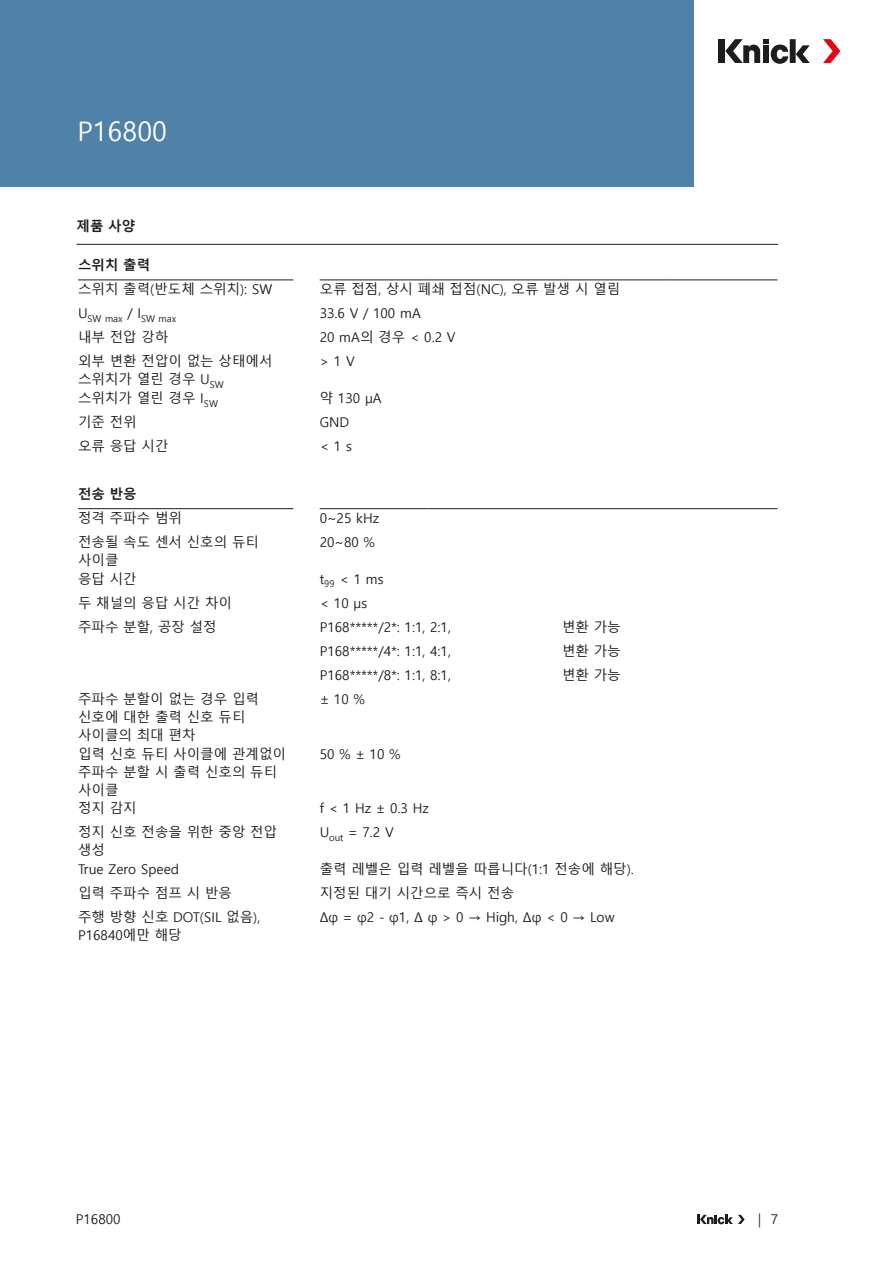
<style>
.page{position:relative;width:893px;height:1263px;background:#fff}
.page>*{position:absolute;margin:0;border:0;box-sizing:border-box;transform-origin:0 0}
.Headline{font:27px "Malgun Gothic";color:#fff}
.Tabelle{font:13.5px/18px "Malgun Gothic";color:#1d1d1b}
.Zwischenüberschrift{font:700 13.5px "Malgun Gothic";color:#1d1d1b}
.Tabelle_Headline{font:700 13.5px "Malgun Gothic";color:#1d1d1b}
.Tabelle-2{font:9.45px "Malgun Gothic";color:#1d1d1b}
</style>
<div class="page">
<div style="left:0;top:0;width:693px;height:187px;background:#5081a9"></div>
<div style="left:719px;top:39px;width:6px;height:24px;background:#1d1d1b"></div>
<div style="left:790px;top:39px;width:6px;height:24px;background:#1d1d1b"></div>
<svg style="left:796px;top:45px;width:14px;height:18px"></svg>
<svg style="left:725px;top:39px;width:63px;height:25px"></svg>
<svg style="left:823px;top:39px;width:17px;height:24px"></svg>
<svg style="left:697px;top:1215px;width:48px;height:9px"></svg>
<hr style="left:78px;top:280px;width:215px;height:1px;background:#1d1d1b">
<hr style="left:78px;top:508px;width:215px;height:1px;background:#1d1d1b">
<hr style="left:320px;top:280px;width:107px;height:1px;background:#1d1d1b">
<hr style="left:427px;top:280px;width:109px;height:1px;background:#1d1d1b">
<svg style="left:536px;top:280px;width:25px;height:1px"></svg>
<hr style="left:561px;top:280px;width:109px;height:1px;background:#1d1d1b">
<hr style="left:670px;top:280px;width:107px;height:1px;background:#1d1d1b">
<hr style="left:320px;top:508px;width:107px;height:1px;background:#1d1d1b">
<hr style="left:427px;top:508px;width:109px;height:1px;background:#1d1d1b">
<svg style="left:536px;top:508px;width:25px;height:1px"></svg>
<hr style="left:561px;top:508px;width:109px;height:1px;background:#1d1d1b">
<hr style="left:670px;top:508px;width:107px;height:1px;background:#1d1d1b">
<hr style="left:77px;top:244px;width:701px;height:1px;background:#1d1d1b">
<p class="Headline" style="left:77px;top:116px;width:91px">P16800</p>
<p class="Tabelle_Headline" style="left:77px;top:218px;width:60px">제품 사양</p>
<p class="Zwischenüberschrift" style="left:78px;top:257px;width:74px">스위치 출력</p>
<p class="Tabelle" style="left:78px;top:281px;width:196px">스위치 출력(반도체 스위치): SW</p>
<p class="Tabelle" style="left:320px;top:281px;width:302px">오류 접점, 상시 폐쇄 접점(NC), 오류 발생 시 열림</p>
<p class="Tabelle-2" style="left:78px;top:313px;width:100px"><sup>U</sup>SW max <sup>/</sup> <sup>I</sup>SW max</p>
<p class="Tabelle" style="left:320px;top:305px;width:103px">33.6 V / 100 mA</p>
<p class="Tabelle" style="left:78px;top:329px;width:92px">내부 전압 강하</p>
<p class="Tabelle" style="left:320px;top:329px;width:137px">20 mA의 경우 &lt; 0.2 V</p>
<p class="Tabelle" style="left:78px;top:353px;width:196px">외부 변환 전압이 없는 상태에서 스위치가 열린 경우 U<sub>SW</sub></p>
<p class="Tabelle" style="left:320px;top:353px;width:36px">&gt; 1 V</p>
<p class="Tabelle" style="left:78px;top:390px;width:142px">스위치가 열린 경우 I<sub>SW</sub></p>
<p class="Tabelle" style="left:320px;top:390px;width:64px">약 130 μA</p>
<p class="Tabelle" style="left:78px;top:414px;width:60px">기준 전위</p>
<p class="Tabelle" style="left:320px;top:414px;width:31px">GND</p>
<p class="Tabelle" style="left:78px;top:438px;width:92px">오류 응답 시간</p>
<p class="Tabelle" style="left:320px;top:438px;width:34px">&lt; 1 s</p>
<p class="Zwischenüberschrift" style="left:78px;top:486px;width:60px">전송 반응</p>
<p class="Tabelle" style="left:78px;top:510px;width:106px">정격 주파수 범위</p>
<p class="Tabelle" style="left:320px;top:510px;width:61px">0~25 kHz</p>
<p class="Tabelle" style="left:78px;top:534px;width:183px">전송될 속도 센서 신호의 듀티 사이클</p>
<p class="Tabelle" style="left:320px;top:534px;width:57px">20~80 %</p>
<p class="Tabelle" style="left:78px;top:570px;width:60px">응답 시간</p>
<p class="Tabelle" style="left:320px;top:570px;width:65px">t<sub>99</sub> &lt; 1 ms</p>
<p class="Tabelle" style="left:78px;top:594px;width:156px">두 채널의 응답 시간 차이</p>
<p class="Tabelle" style="left:320px;top:594px;width:49px">&lt; 10 μs</p>
<p class="Tabelle" style="left:78px;top:618px;width:140px">주파수 분할, 공장 설정</p>
<p class="Tabelle" style="left:320px;top:618px;width:133px">P168*****/2*: 1:1, 2:1,</p>
<p class="Tabelle" style="left:562px;top:618px;width:60px">변환 가능</p>
<p class="Tabelle" style="left:320px;top:642px;width:133px">P168*****/4*: 1:1, 4:1,</p>
<p class="Tabelle" style="left:562px;top:642px;width:60px">변환 가능</p>
<p class="Tabelle" style="left:320px;top:666px;width:133px">P168*****/8*: 1:1, 8:1,</p>
<p class="Tabelle" style="left:562px;top:666px;width:60px">변환 가능</p>
<p class="Tabelle" style="left:78px;top:690px;width:183px">주파수 분할이 없는 경우 입력 신호에 대한 출력 신호 듀티 사이클의 최대 편차</p>
<p class="Tabelle" style="left:320px;top:690px;width:47px">± 10 %</p>
<p class="Tabelle" style="left:78px;top:745px;width:210px">입력 신호 듀티 사이클에 관계없이 주파수 분할 시 출력 신호의 듀티 사이클</p>
<p class="Tabelle" style="left:320px;top:745px;width:82px">50 % ± 10 %</p>
<p class="Tabelle" style="left:78px;top:800px;width:60px">정지 감지</p>
<p class="Tabelle" style="left:320px;top:800px;width:111px">f &lt; 1 Hz ± 0.3 Hz</p>
<p class="Tabelle" style="left:78px;top:824px;width:201px">정지 신호 전송을 위한 중앙 전압 생성</p>
<p class="Tabelle" style="left:320px;top:824px;width:75px">U<sub>out</sub> = 7.2 V</p>
<p class="Tabelle" style="left:78px;top:861px;width:103px">True Zero Speed</p>
<p class="Tabelle" style="left:320px;top:861px;width:316px">출력 레벨은 입력 레벨을 따릅니다(1:1 전송에 해당).</p>
<p class="Tabelle" style="left:78px;top:885px;width:156px">입력 주파수 점프 시 반응</p>
<p class="Tabelle" style="left:320px;top:885px;width:196px">지정된 대기 시간으로 즉시 전송</p>
<p class="Tabelle" style="left:78px;top:909px;width:184px">주행 방향 신호 DOT(SIL 없음),<br>P16840에만 해당</p>
<p class="Tabelle" style="left:320px;top:909px;width:296px">Δφ = φ2 - φ1, Δ φ &gt; 0 → High, Δφ &lt; 0 → Low</p>
<p class="Tabelle" style="left:76px;top:1211px;width:46px">P16800</p>
<p class="Tabelle" style="left:758px;top:1211px;width:22px">| 7</p>
</div>
